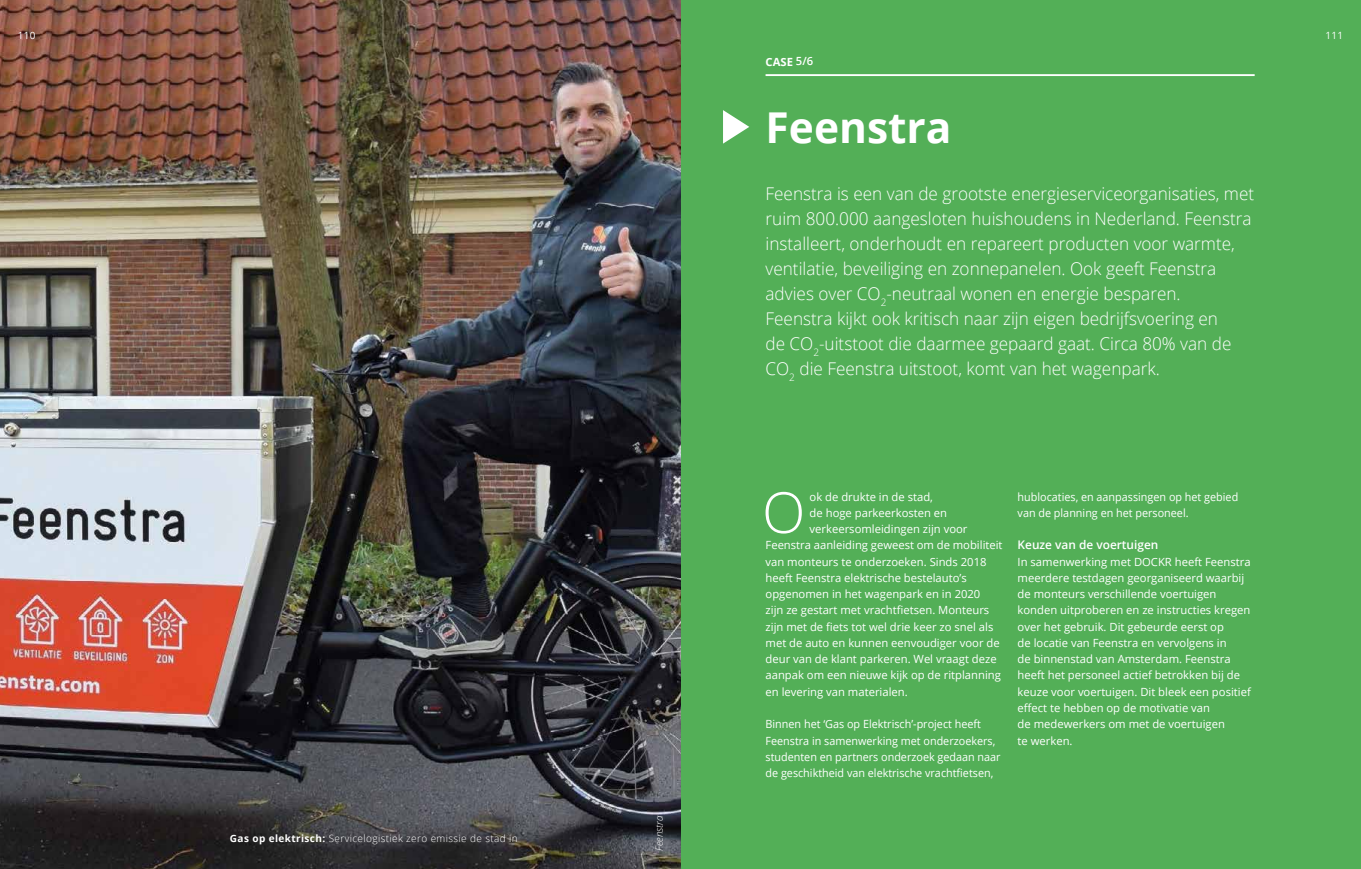
<style>
.page{position:relative;width:1361px;height:869px;background:#fff}
.page>*{position:absolute;margin:0;border:0;box-sizing:border-box;transform-origin:0 0}
.HvA_-_Meer_koloms{font:300 56.75px "Open Sans";color:#fff}
.HvA_-_Platte_tekst{font:700 42.5px "Open Sans";color:#fff}
.HvA_-_Inleiding{font:300 17.5px/25px "Open Sans";color:#fff}
.HvA_-_Sub-subkop{font:600 11.88px "Open Sans";color:#fff}
.HvA_-_Meer_koloms-2{font:11.25px "Open Sans";color:#fff}
.HvA_-_Platte_tekst-2{font:11.25px/16.2px "Open Sans";color:#fff}
.HvA_-_Platte_tekst-3{font:11.25px/16.2px "Open Sans";color:#fff;scale:.96 1}
.HvA_-_Sub-subkop-2{font:700 11.25px "Open Sans";color:#fff}
.HvA_-_Platte_tekst-4{font:300 10px "Open Sans";letter-spacing:.04em;color:#fff}
.HvA_-_Sub-subkop-3{font:italic 300 10px "Open Sans";color:#fff}
.t1{font:10px "Open Sans";letter-spacing:.02em;color:#fff}
.s1{font-weight:600}
.s2{font-weight:700}
</style>
<div class="page">
<div style="left:0;top:0;width:1361px;height:868px;background:#53af57"></div>
<hr style="left:765px;top:74px;width:489px;height:2px;background:#fff">
<svg style="left:723px;top:110px;width:26px;height:34px"></svg>
<img style="left:0;top:0;width:680px;height:868px">
<p class="t1" style="left:18px;top:28px;width:19px">110</p>
<p class="t1" style="left:1325px;top:28px;width:19px">111</p>
<p class="HvA_-_Sub-subkop-2" style="left:765px;top:54px;width:49px">CASE <span class="s1">5/6</span></p>
<p class="HvA_-_Platte_tekst" style="left:765px;top:97px;width:188px">Feenstra</p>
<p class="HvA_-_Inleiding" style="left:765px;top:181px;width:490px">Feenstra is een van de grootste energieserviceorganisaties, met ruim 800.000 aangesloten huishoudens in Nederland. Feenstra installeert, onderhoudt en repareert producten voor warmte, ventilatie, beveiliging en zonnepanelen. Ook geeft Feenstra advies over CO<sub>2</sub>-neutraal wonen en energie besparen.<br>Feenstra kijkt ook kritisch naar zijn eigen bedrijfsvoering en<br>de CO<sub>2</sub>-uitstoot die daarmee gepaard gaat. Circa 80% van de CO<sub>2</sub> die Feenstra uitstoot, komt van het wagenpark.</p>
<p class="HvA_-_Platte_tekst-4" style="left:230px;top:831px;width:289px"><span class="s2">Gas op elektrisch:</span> Servicelogistiek zero emissie de stad in</p>
<p class="HvA_-_Sub-subkop-3" style="left:652px;top:850px;width:37px;rotate:-90deg">Feenstra</p>
<p class="HvA_-_Meer_koloms" style="left:762px;top:473px;width:45px">O</p>
<p class="HvA_-_Meer_koloms-2" style="left:809px;top:488px;width:125px">ok de drukte in de stad,</p>
<p class="HvA_-_Meer_koloms-2" style="left:809px;top:504px;width:139px">de hoge parkeerkosten en</p>
<p class="HvA_-_Meer_koloms-2" style="left:809px;top:521px;width:159px">verkeersomleidingen zijn voor</p>
<p class="HvA_-_Meer_koloms-2" style="left:765px;top:537px;width:238px">Feenstra aanleiding geweest om de mobiliteit</p>
<p class="HvA_-_Meer_koloms-2" style="left:765px;top:553px;width:222px">van monteurs te onderzoeken. Sinds 2018</p>
<p class="HvA_-_Meer_koloms-2" style="left:765px;top:569px;width:203px">heeft Feenstra elektrische bestelauto’s</p>
<p class="HvA_-_Meer_koloms-2" style="left:765px;top:586px;width:216px">opgenomen in het wagenpark en in 2020</p>
<p class="HvA_-_Meer_koloms-2" style="left:765px;top:602px;width:225px">zijn ze gestart met vrachtfietsen. Monteurs</p>
<p class="HvA_-_Meer_koloms-2" style="left:765px;top:618px;width:229px">zijn met de fiets tot wel drie keer zo snel als</p>
<p class="HvA_-_Meer_koloms-2" style="left:765px;top:634px;width:236px">met de auto en kunnen eenvoudiger voor de</p>
<p class="HvA_-_Meer_koloms-2" style="left:765px;top:651px;width:233px">deur van de klant parkeren. Wel vraagt deze</p>
<p class="HvA_-_Meer_koloms-2" style="left:765px;top:667px;width:237px">aanpak om een nieuwe kijk op de ritplanning</p>
<p class="HvA_-_Meer_koloms-2" style="left:765px;top:683px;width:144px">en levering van materialen.</p>
<p class="HvA_-_Platte_tekst-3" style="left:765px;top:715px;width:246px">Binnen het ‘Gas op Elektrisch’-project heeft Feenstra in samenwerking met onderzoekers, studenten en partners onderzoek gedaan naar de geschiktheid van elektrische vrachtfietsen,</p>
<p class="HvA_-_Platte_tekst-3" style="left:1017px;top:488px;width:231px">hublocaties, en aanpassingen op het gebied van de planning en het personeel.</p>
<p class="HvA_-_Sub-subkop" style="left:1017px;top:536px;width:142px">Keuze van de voertuigen</p>
<p class="HvA_-_Platte_tekst-2" style="left:1017px;top:553px;width:235px">In samenwerking met DOCKR heeft Feenstra meerdere testdagen georganiseerd waarbij de monteurs verschillende voertuigen konden uitproberen en ze instructies kregen over het gebruik. Dit gebeurde eerst op<br>de locatie van Feenstra en vervolgens in<br>de binnenstad van Amsterdam. Feenstra heeft het personeel actief betrokken bij de keuze voor voertuigen. Dit bleek een positief effect te hebben op de motivatie van<br>de medewerkers om met de voertuigen<br>te werken.</p>
</div>
